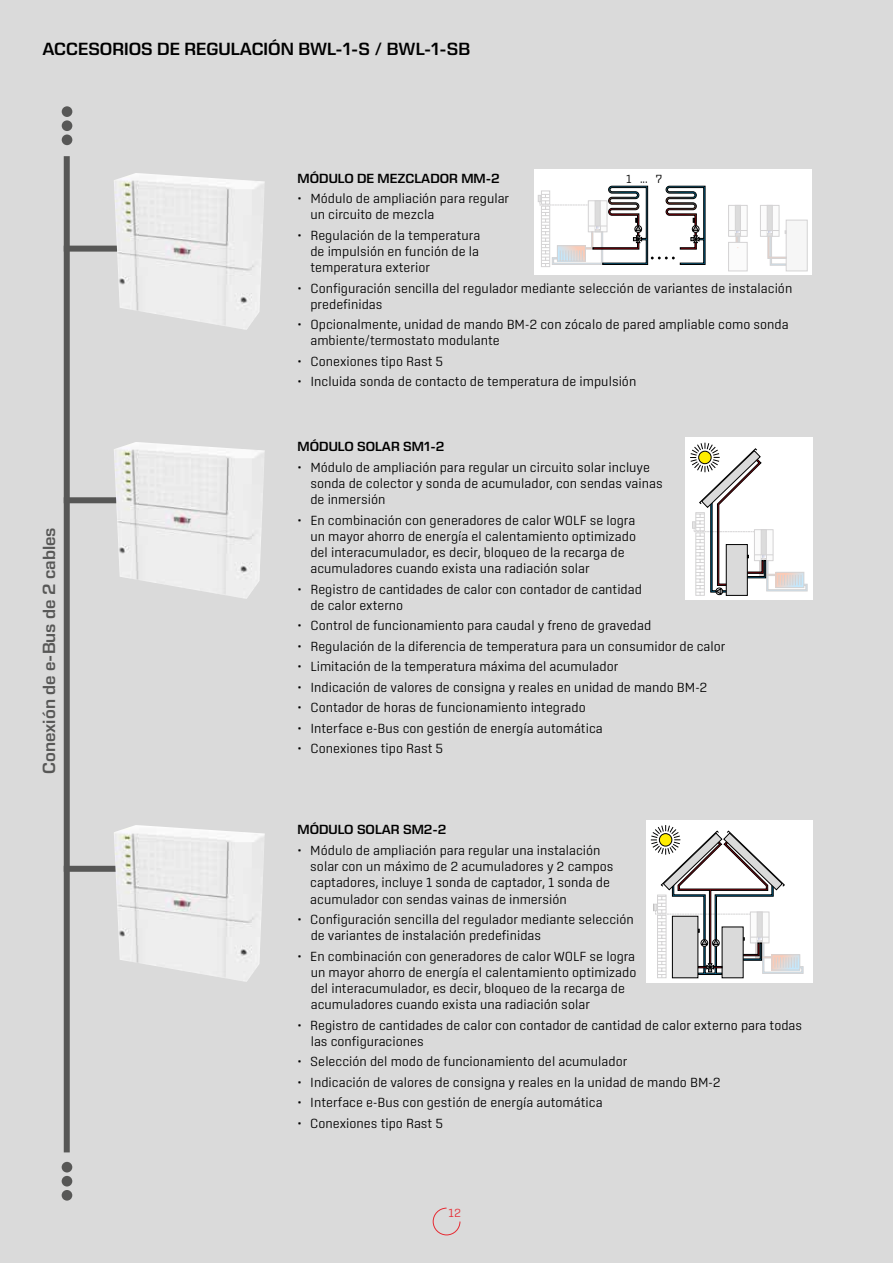
<style>
.page{position:relative;width:893px;height:1263px;background:#dadada}
.page>*{position:absolute;margin:0;border:0;box-sizing:border-box;transform-origin:0 0}
.t1{font:600 18px "Eurostile Next LT Pro";color:#000}
.t2{font:600 18px "Eurostile Next LT Pro";color:#575756}
.t3{font:300 13.5px/16.2px "Center";color:#000}
.t4{font:600 13.5px "Eurostile Next LT Pro";color:#000}
.t5{font:300 12px "Center";color:#000}
.t6{font:300 12px "Center";color:#e62a32}
</style>
<div class="page">
<svg style="left:432px;top:1207px;width:29px;height:29px"></svg>
<div style="left:64px;top:156px;width:6px;height:996px;background:#575756"></div>
<div style="left:62px;top:1162px;width:10px;height:10px;background:#575756;border-radius:50%"></div>
<div style="left:62px;top:1176px;width:10px;height:10px;background:#575756;border-radius:50%"></div>
<div style="left:62px;top:1190px;width:10px;height:10px;background:#575756;border-radius:50%"></div>
<div style="left:62px;top:106px;width:10px;height:11px;background:#575756;border-radius:50%"></div>
<div style="left:62px;top:120px;width:10px;height:11px;background:#575756;border-radius:50%"></div>
<div style="left:62px;top:134px;width:10px;height:11px;background:#575756;border-radius:50%"></div>
<div style="left:64px;top:246px;width:64px;height:6px;background:#575756"></div>
<div style="left:534px;top:170px;width:278px;height:105px;background:#fff"></div>
<svg style="left:538px;top:186px;width:167px;height:81px"></svg>
<div style="left:786px;top:220px;width:21px;height:51px;background:#f6f6f6;border:1px solid #d4d3d4"></div>
<div style="left:728px;top:242px;width:19px;height:29px;background:#fbfbfb;border:1px solid #d4d3d4"></div>
<div style="left:728px;top:205px;width:19px;height:31px;background:#fbfbfb"></div>
<div style="left:728px;top:205px;width:19px;height:32px;border:1px solid #d4d3d4"></div>
<div style="left:735px;top:205px;width:6px;height:32px;background:#dcdcdc"></div>
<svg style="left:729px;top:230px;width:18px;height:19px"></svg>
<div style="left:760px;top:205px;width:19px;height:31px;background:#fbfbfb"></div>
<div style="left:760px;top:205px;width:19px;height:32px;border:1px solid #d4d3d4"></div>
<div style="left:767px;top:205px;width:5px;height:32px;background:#dcdcdc"></div>
<svg style="left:760px;top:230px;width:27px;height:36px"></svg>
<img style="left:114px;top:173px;width:151px;height:157px">
<div style="left:64px;top:497px;width:61px;height:6px;background:#575756"></div>
<div style="left:685px;top:438px;width:127px;height:162px;background:#fff"></div>
<svg style="left:690px;top:442px;width:118px;height:154px"></svg>
<img style="left:114px;top:442px;width:151px;height:157px">
<div style="left:64px;top:866px;width:69px;height:6px;background:#575756"></div>
<div style="left:646px;top:821px;width:166px;height:162px;background:#fff"></div>
<svg style="left:650px;top:825px;width:153px;height:153px"></svg>
<img style="left:114px;top:825px;width:151px;height:157px">
<h1 class="t1" style="left:43px;top:39px;width:429px">ACCESORIOS DE REGULACIÓN BWL-1-S / BWL-1-SB</h1>
<h1 class="t2" style="left:39px;top:774px;width:248px;rotate:-90deg">Conexión de e-Bus de 2 cables</h1>
<p class="t4" style="left:298px;top:171px;width:204px">MÓDULO DE MEZCLADOR MM-2</p>
<p class="t5" style="left:626px;top:172px;width:38px">1 ... 7</p>
<p class="t3" style="left:310px;top:190px;width:200px;text-indent:-13px">• Módulo de ampliación para regular un circuito de mezcla</p>
<p class="t3" style="left:310px;top:227px;width:171px;text-align:justify;text-indent:-13px">• Regulación de la temperatura de impulsión en función de la temperatura exterior</p>
<p class="t3" style="left:310px;top:280px;width:483px;text-indent:-13px">• Configuración sencilla del regulador mediante selección de variantes de instalación predefinidas</p>
<p class="t3" style="left:310px;top:316px;width:480px;text-indent:-13px">• Opcionalmente, unidad de mando BM-2 con zócalo de pared ampliable como sonda ambiente/termostato modulante</p>
<p class="t3" style="left:298px;top:353px;width:147px">• Conexiones tipo Rast 5</p>
<p class="t3" style="left:298px;top:373px;width:340px">• Incluida sonda de contacto de temperatura de impulsión</p>
<p class="t4" style="left:298px;top:439px;width:148px">MÓDULO SOLAR SM1-2</p>
<p class="t3" style="left:310px;top:459px;width:354px;text-indent:-13px">• Módulo de ampliación para regular un circuito solar incluye sonda de colector y sonda de acumulador, con sendas vainas de inmersión</p>
<p class="t3" style="left:310px;top:512px;width:327px;text-indent:-13px">• En combinación con generadores de calor WOLF se logra un mayor ahorro de energía el calentamiento optimizado del interacumulador, es decir, bloqueo de la recarga de acumuladores cuando exista una radiación solar</p>
<p class="t3" style="left:310px;top:581px;width:333px;text-indent:-13px">• Registro de cantidades de calor con contador de cantidad de calor externo</p>
<p class="t3" style="left:298px;top:617px;width:355px">• Control de funcionamiento para caudal y freno de gravedad</p>
<p class="t3" style="left:298px;top:638px;width:429px">• Regulación de la diferencia de temperatura para un consumidor de calor</p>
<p class="t3" style="left:298px;top:658px;width:322px">• Limitación de la temperatura máxima del acumulador</p>
<p class="t3" style="left:298px;top:679px;width:411px">• Indicación de valores de consigna y reales en unidad de mando BM-2</p>
<p class="t3" style="left:298px;top:699px;width:290px">• Contador de horas de funcionamiento integrado</p>
<p class="t3" style="left:298px;top:720px;width:307px">• Interface e-Bus con gestión de energía automática</p>
<p class="t3" style="left:298px;top:740px;width:147px">• Conexiones tipo Rast 5</p>
<p class="t4" style="left:298px;top:822px;width:150px">MÓDULO SOLAR SM2-2</p>
<p class="t3" style="left:310px;top:842px;width:305px;text-indent:-13px">• Módulo de ampliación para regular una instalación solar con un máximo de 2 acumuladores y 2 campos captadores, incluye 1 sonda de captador, 1 sonda de acumulador con sendas vainas de inmersión</p>
<p class="t3" style="left:311px;top:911px;width:325px;text-indent:-13px">• Configuración sencilla del regulador mediante selección de variantes de instalación predefinidas</p>
<p class="t3" style="left:311px;top:948px;width:327px;text-indent:-13px">• En combinación con generadores de calor WOLF se logra un mayor ahorro de energía el calentamiento optimizado del interacumulador, es decir, bloqueo de la recarga de acumuladores cuando exista una radiación solar</p>
<p class="t3" style="left:311px;top:1017px;width:493px;text-indent:-13px">• Registro de cantidades de calor con contador de cantidad de calor externo para todas las configuraciones</p>
<p class="t3" style="left:297px;top:1053px;width:331px">• Selección del modo de funcionamiento del acumulador</p>
<p class="t3" style="left:297px;top:1074px;width:425px">• Indicación de valores de consigna y reales en la unidad de mando BM-2</p>
<p class="t3" style="left:297px;top:1094px;width:307px">• Interface e-Bus con gestión de energía automática</p>
<p class="t3" style="left:297px;top:1115px;width:147px">• Conexiones tipo Rast 5</p>
<p class="t6" style="left:449px;top:1206px;width:14px">12</p>
</div>
